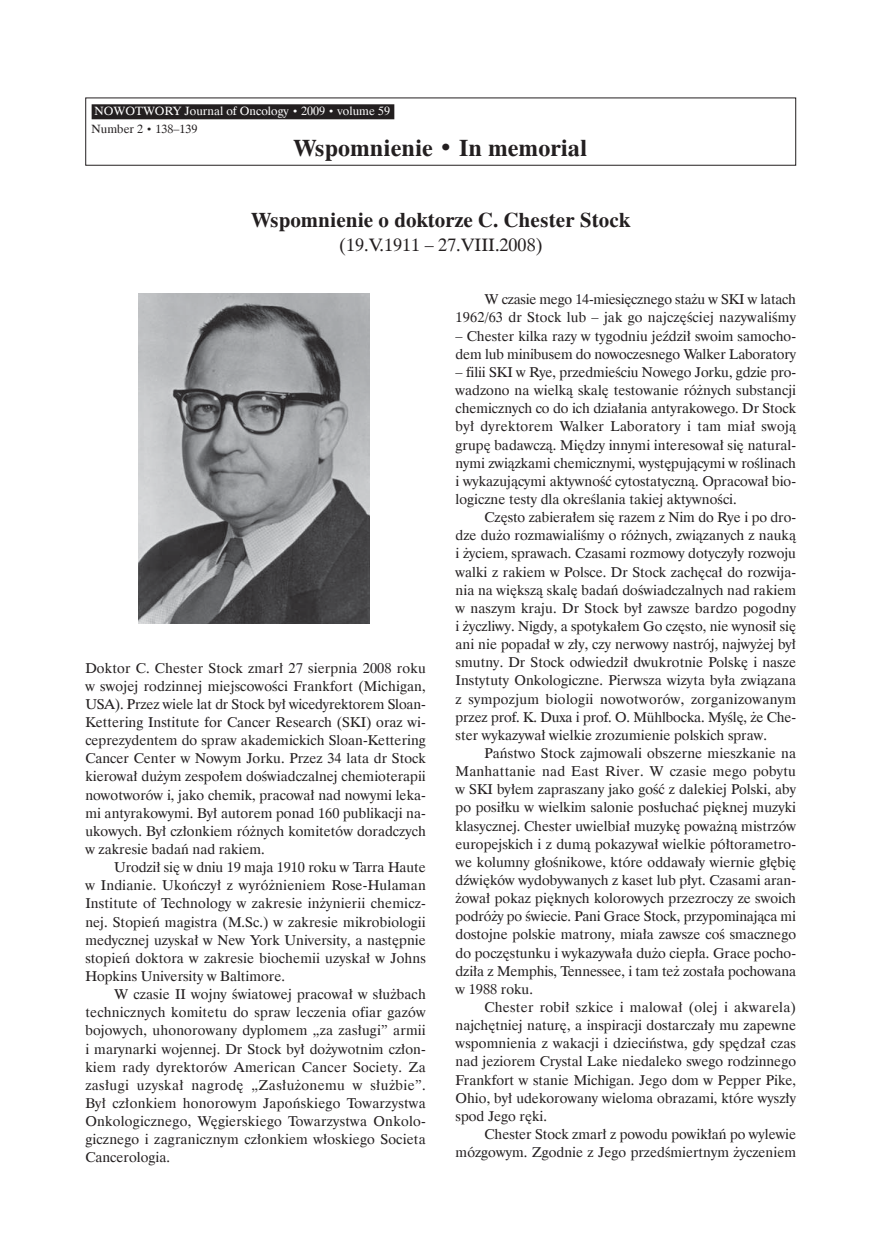
<style>
.page{position:relative;width:881px;height:1255px;background:#fff}
.page>*{position:absolute;margin:0;border:0;box-sizing:border-box;transform-origin:0 0}
.t1{font:700 24px "Dutch 801 EU";color:#231f20}
.t2{font:700 21px "Dutch 801 EU";color:#231f20}
.t3{font:18px "Dutch 801 EU";color:#231f20}
.t4{font:14.25px/18.1px "Dutch 801 EU";color:#231f20;text-align:justify}
.t5{font:12px/18px "Dutch 801 EU";color:#fff}
.s1{font-size:10.5px}
.s2{color:#231f20}
.s3{font-size:10.5px;color:#231f20}
</style>
<div class="page">
<div style="left:92px;top:104px;width:302px;height:15px;background:#231f20"></div>
<div style="left:85px;top:97px;width:710px;height:69px;border:1px solid #231f20"></div>
<img style="left:138px;top:293px;width:231px;height:331px">
<p class="t5" style="left:92px;top:102px;width:300px">NOWOTWORY Journal of Oncology <span class="s1">•</span> 2009 <span class="s1">•</span> volume 59<br><span class="s2">Number 2</span> <span class="s3">•</span> <span class="s2">138–139</span></p>
<h1 class="t1" style="left:294px;top:133px;width:294px">Wspomnienie • In memorial</h1>
<h2 class="t2" style="left:252px;top:207px;width:379px">Wspomnienie o doktorze C. Chester Stock</h2>
<p class="t3" style="left:339px;top:233px;width:205px">(19.V.1911 – 27.VIII.2008)</p>
<p class="t4" style="left:85px;top:658px;width:342px">Doktor C. Chester Stock zmarł 27 sierpnia 2008 roku w swojej rodzinnej miejscowości Frankfort (Michigan, USA). Przez wiele lat dr Stock był wicedyrektorem Sloan-Kettering Institute for Cancer Research (SKI) oraz wi&shy;ceprezydentem do spraw akademickich Sloan-Kettering Cancer Center w Nowym Jorku. Przez 34 lata dr Stock kierował dużym zespołem doświadczalnej chemioterapii nowotworów i, jako chemik, pracował nad nowymi leka&shy;mi antyrakowymi. Był autorem ponad 160 publikacji na&shy;ukowych. Był członkiem różnych komitetów doradczych w zakresie badań nad rakiem.</p>
<p class="t4" style="left:85px;top:858px;width:342px;text-indent:29px">Urodził się w dniu 19 maja 1910 roku w Tarra Haute w Indianie. Ukończył z wyróżnieniem Rose-Hulaman Institute of Technology w zakresie inżynierii chemicz&shy;nej. Stopień magistra (M.Sc.) w zakresie mikrobiologii medycznej uzyskał w New York University, a następnie stopień doktora w zakresie biochemii uzyskał w Johns Hopkins University w Baltimore.</p>
<p class="t4" style="left:85px;top:985px;width:342px;text-indent:29px">W czasie II wojny światowej pracował w służbach technicznych komitetu do spraw leczenia ofiar gazów bojowych, uhonorowany dyplomem „za zasługi” armii i marynarki wojennej. Dr Stock był dożywotnim człon&shy;kiem rady dyrektorów American Cancer Society. Za zasługi uzyskał nagrodę „Zasłużonemu w służbie”.<br>Był członkiem honorowym Japońskiego Towarzystwa On kologicznego, Węgierskiego Towarzystwa Onkolo&shy;gicznego i zagranicznym członkiem włoskiego Societa Cancerologia.</p>
<p class="t4" style="left:455px;top:290px;width:342px;text-align:right">W czasie mego 14-miesięcznego stażu w SKI w la tach<br>1962/63 dr Stock lub – jak go najczęściej nazywaliśmy</p>
<p class="t4" style="left:455px;top:326px;width:342px">– Chester kilka razy w tygodniu jeździł swoim samocho&shy;dem lub minibusem do nowoczesnego Walker Laboratory</p>
<p class="t4" style="left:455px;top:363px;width:342px">– filii SKI w Rye, przedmieściu Nowego Jorku, gdzie pro&shy;wadzono na wielką skalę testowanie różnych substancji chemicznych co do ich działania antyrakowego. Dr Stock był dyrektorem Walker Laboratory i tam miał swoją grupę badawczą. Między innymi interesował się natural&shy;nymi związkami chemicznymi, występującymi w roślinach i wykazującymi aktywność cytostatyczną. Opracował bio&shy;logiczne testy dla określania takiej aktywności.</p>
<p class="t4" style="left:455px;top:508px;width:342px;text-indent:29px">Często zabierałem się razem z Nim do Rye i po dro&shy;dze dużo rozmawialiśmy o różnych, związanych z nauką i życiem, sprawach. Czasami rozmowy dotyczyły rozwoju walki z rakiem w Polsce. Dr Stock zachęcał do rozwija&shy;nia na większą skalę badań doświadczalnych nad rakiem w naszym kraju. Dr Stock był zawsze bardzo pogodny i życzliwy. Nigdy, a spotykałem Go często, nie wynosił się ani nie popadał w zły, czy nerwowy nastrój, najwyżej był smutny. Dr Stock odwiedził dwukrotnie Polskę i nasze Instytuty Onkologiczne. Pierwsza wizyta była związana z sympozjum biologii nowotworów, zorganizowanym przez prof. K. Duxa i prof. O. Mühlbocka. Myślę, że Che&shy;ster wykazywał wielkie zrozumienie polskich spraw.</p>
<p class="t4" style="left:455px;top:743px;width:342px;text-indent:29px">Państwo Stock zajmowali obszerne mieszkanie na Manhattanie nad East River. W czasie mego pobytu w SKI byłem zapraszany jako gość z dalekiej Polski, aby po posiłku w wielkim salonie posłuchać pięknej muzyki klasycznej. Chester uwielbiał muzykę poważną mistrzów europejskich i z dumą pokazywał wielkie półtorametro&shy;we kolumny głośnikowe, które oddawały wiernie głębię dźwięków wydobywanych z kaset lub płyt. Czasami aran&shy;żował pokaz pięknych kolorowych przezroczy ze swoich podróży po świecie. Pani Grace Stock, przypominająca mi dostojne polskie matrony, miała zawsze coś smacznego do poczęstunku i wykazywała dużo ciepła. Grace pocho&shy;dziła z Memphis, Tennessee, i tam też została pochowana w 1988 roku.</p>
<p class="t4" style="left:455px;top:997px;width:342px;text-indent:29px">Chester robił szkice i malował (olej i akwarela) najchętniej naturę, a inspiracji dostarczały mu zapewne wspomnienia z wakacji i dzieciństwa, gdy spędzał czas nad jeziorem Crystal Lake niedaleko swego rodzinnego Frankfort w stanie Michigan. Jego dom w Pepper Pike, Ohio, był udekorowany wieloma obrazami, które wyszły spod Jego ręki.</p>
<p class="t4" style="left:455px;top:1124px;width:342px;text-align:right">Chester Stock zmarł z powodu powikłań po wylewie mózgowym. Zgodnie z Jego przedśmiertnym życzeniem</p>
</div>
